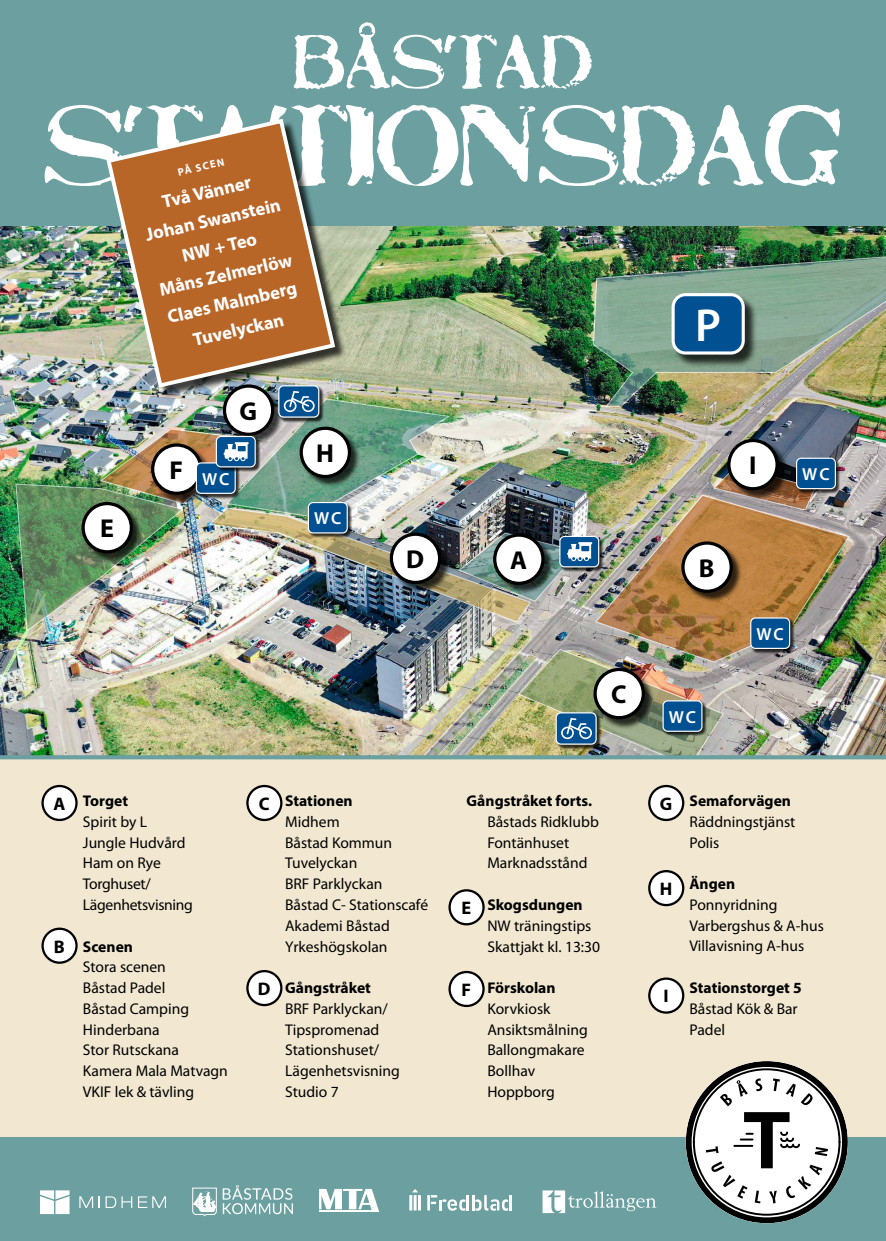
<style>
.page{position:relative;width:886px;height:1241px;background:#fff}
.page>*{position:absolute;margin:0;border:0;box-sizing:border-box;transform-origin:0 0}
.t1{font:81px "Stamp Act";color:#fff}
.t2{font:54px "Stamp Act";color:#fff}
.t3{font:600 46.44px "Myriad Pro";color:#fff}
.t4{font:700 25.94px "Myriad Pro";color:#000}
.t5{font:700 18.5px/28.2px "Myriad Pro";color:#fff;text-align:center}
.t6{font:700 18.25px "Myriad Pro";color:#000}
.t7{font:600 17.44px "Myriad Pro";letter-spacing:.115em;color:#fff}
.t8{font:15.56px/20.8px "Myriad Pro";color:#000}
.t9{font:700 15.56px "Myriad Pro";color:#000}
.t10{font:15.56px/20.8px "Myriad Pro";letter-spacing:-.02em;color:#000}
.t11{font:700 10.69px "Myriad Pro";color:#fff}
</style>
<div class="page">
<img style="left:0;top:225px;width:886px;height:530px">
<div style="left:0;top:0;width:886px;height:225px;background:#6b9fa0"></div>
<img style="left:592px;top:254px;width:294px;height:153px">
<div style="left:0;top:755px;width:886px;height:382px;background:#f2e8d1"></div>
<div style="left:43px;top:786px;width:33px;height:33px;background:#fff;border-radius:50%"></div>
<div style="left:41px;top:784px;width:37px;height:37px;border:2px solid #000;border-radius:50%"></div>
<div style="left:247px;top:786px;width:34px;height:33px;background:#fff;border-radius:50%"></div>
<div style="left:246px;top:784px;width:36px;height:37px;border:2px solid #000;border-radius:50%"></div>
<div style="left:247px;top:970px;width:34px;height:34px;background:#fff;border-radius:50%"></div>
<div style="left:246px;top:969px;width:36px;height:37px;border:2px solid #000;border-radius:50%"></div>
<div style="left:450px;top:890px;width:33px;height:34px;background:#fff;border-radius:50%"></div>
<div style="left:448px;top:889px;width:37px;height:36px;border:2px solid #000;border-radius:50%"></div>
<div style="left:450px;top:971px;width:33px;height:34px;background:#fff;border-radius:50%"></div>
<div style="left:448px;top:970px;width:37px;height:36px;border:2px solid #000;border-radius:50%"></div>
<div style="left:649px;top:786px;width:34px;height:33px;background:#fff;border-radius:50%"></div>
<div style="left:648px;top:784px;width:36px;height:37px;border:2px solid #000;border-radius:50%"></div>
<div style="left:649px;top:871px;width:34px;height:33px;background:#fff;border-radius:50%"></div>
<div style="left:648px;top:869px;width:36px;height:37px;border:2px solid #000;border-radius:50%"></div>
<div style="left:649px;top:978px;width:34px;height:34px;background:#fff;border-radius:50%"></div>
<div style="left:648px;top:977px;width:36px;height:36px;border:2px solid #000;border-radius:50%"></div>
<div style="left:43px;top:928px;width:33px;height:34px;background:#fff;border-radius:50%"></div>
<div style="left:41px;top:927px;width:37px;height:36px;border:2px solid #000;border-radius:50%"></div>
<div style="left:673px;top:295px;width:85px;height:72px;background:#000;opacity:.75"></div>
<div style="left:673px;top:294px;width:70px;height:59px;background:#005092;border-radius:12px"></div>
<div style="left:671px;top:293px;width:74px;height:61px;border:3px solid #fff;border-radius:12px"></div>
<div style="left:108px;top:121px;width:239px;height:278px;background:#000;opacity:.75"></div>
<img style="left:104px;top:118px;width:233px;height:272px">
<svg style="left:123px;top:140px;width:196px;height:228px;background:#b1703b"></svg>
<div style="left:0;top:1137px;width:886px;height:103px;background:#6b9fa0"></div>
<svg style="left:686px;top:1060px;width:162px;height:162px"></svg>
<hr style="left:733px;top:1144px;width:20px;height:2px;background:#000">
<svg style="left:319px;top:1188px;width:60px;height:23px"></svg>
<svg style="left:412px;top:1189px;width:6px;height:3px"></svg>
<hr style="left:418px;top:1194px;width:3px;height:16px;background:#fff">
<hr style="left:414px;top:1194px;width:3px;height:16px;background:#fff">
<hr style="left:409px;top:1194px;width:3px;height:16px;background:#fff">
<hr style="left:427px;top:1194px;width:3px;height:16px;background:#fff">
<svg style="left:431px;top:1195px;width:34px;height:15px"></svg>
<hr style="left:466px;top:1194px;width:3px;height:16px;background:#fff">
<svg style="left:472px;top:1195px;width:39px;height:15px"></svg>
<svg style="left:542px;top:1190px;width:114px;height:22px"></svg>
<svg style="left:40px;top:1190px;width:30px;height:23px"></svg>
<svg style="left:79px;top:1196px;width:14px;height:11px"></svg>
<svg style="left:106px;top:1196px;width:26px;height:11px"></svg>
<svg style="left:138px;top:1196px;width:28px;height:11px"></svg>
<svg style="left:223px;top:1185px;width:70px;height:28px"></svg>
<svg style="left:193px;top:1187px;width:24px;height:28px"></svg>
<div style="left:279px;top:386px;width:45px;height:36px;background:#000;opacity:.75"></div>
<div style="left:279px;top:386px;width:40px;height:31px;background:#005092;border-radius:5px"></div>
<div style="left:278px;top:385px;width:41px;height:32px;border:1px solid #fff;border-radius:5px"></div>
<img style="left:15px;top:391px;width:835px;height:376px">
<h2 class="t2" style="left:294px;top:38px;width:300px">BÅSTAD</h2>
<h1 class="t1" style="left:45px;top:111px;width:799px">STATIONSDAG</h1>
<p class="t11" style="left:176px;top:166px;width:49px;rotate:-13deg">PÅ SCEN</p>
<p class="t5" style="left:136px;top:193px;width:140px;rotate:-13deg">Två Vänner<br>Johan Swanstein<br>NW + Teo<br>Måns Zelmerlöw<br>Claes Malmberg<br>Tuvelyckan</p>
<h3 class="t3" style="left:695px;top:296px;width:27px">P</h3>
<h3 class="t4" style="left:100px;top:511px;width:15px">E</h3>
<h3 class="t4" style="left:239px;top:394px;width:19px">G</h3>
<h3 class="t4" style="left:316px;top:436px;width:19px">H</h3>
<h3 class="t4" style="left:170px;top:453px;width:15px">F</h3>
<h3 class="t4" style="left:749px;top:448px;width:9px">I</h3>
<p class="t7" style="left:202px;top:467px;width:29px">WC</p>
<p class="t7" style="left:314px;top:507px;width:29px">WC</p>
<h3 class="t4" style="left:406px;top:542px;width:20px">D</h3>
<h3 class="t4" style="left:510px;top:543px;width:18px">A</h3>
<h3 class="t4" style="left:699px;top:551px;width:17px">B</h3>
<p class="t7" style="left:802px;top:463px;width:29px">WC</p>
<h3 class="t4" style="left:611px;top:677px;width:17px">C</h3>
<p class="t7" style="left:669px;top:705px;width:29px">WC</p>
<p class="t7" style="left:756px;top:622px;width:29px">WC</p>
<p class="t9" style="left:264px;top:790px;width:90px">C Stationen</p>
<p class="t8" style="left:285px;top:810px;width:144px">Midhem<br>Båstad Kommun<br>Tuvelyckan<br>BRF Parklyckan<br>Båstad C- Stationscafé<br>Akademi Båstad<br>Yrkeshögskolan</p>
<p class="t9" style="left:264px;top:977px;width:108px">D Gångstråket</p>
<p class="t8" style="left:285px;top:997px;width:116px">BRF Parklyckan/<br>Tipspromenad<br>Stationshuset/<br>Lägenhetsvisning<br>Studio 7</p>
<p class="t9" style="left:62px;top:790px;width:67px">A Torget</p>
<p class="t10" style="left:83px;top:811px;width:112px">Spirit by L<br>Jungle Hudvård<br>Ham on Rye<br>Torghuset/<br>Lägenhetsvisning</p>
<p class="t9" style="left:62px;top:936px;width:72px">B Scenen</p>
<p class="t8" style="left:83px;top:956px;width:146px">Stora scenen<br>Båstad Padel<br>Båstad Camping<br>Hinderbana<br>Stor Rutsckana<br>Kamera Mala Matvagn<br>VKIF lek &amp; tävling</p>
<p class="t6" style="left:53px;top:791px;width:13px">A</p>
<p class="t6" style="left:259px;top:791px;width:12px">C</p>
<p class="t6" style="left:54px;top:934px;width:13px">B</p>
<p class="t6" style="left:258px;top:976px;width:14px">D</p>
<p class="t9" style="left:466px;top:790px;width:127px">Gångstråket forts.</p>
<p class="t8" style="left:487px;top:810px;width:113px">Båstads Ridklubb<br>Fontänhuset<br>Marknadsstånd</p>
<p class="t9" style="left:466px;top:894px;width:118px">E Skogsdungen</p>
<p class="t8" style="left:487px;top:914px;width:114px">NW träningstips<br>Skattjakt kl. 13:30</p>
<p class="t9" style="left:466px;top:977px;width:91px">F Förskolan</p>
<p class="t8" style="left:487px;top:997px;width:102px">Korvkiosk<br>Ansiktsmålning<br>Ballongmakare<br>Bollhav<br>Hoppborg</p>
<p class="t6" style="left:461px;top:895px;width:11px">E</p>
<p class="t6" style="left:461px;top:977px;width:11px">F</p>
<p class="t9" style="left:669px;top:790px;width:124px">G Semaforvägen</p>
<p class="t8" style="left:689px;top:810px;width:107px">Räddningstjänst<br>Polis</p>
<p class="t9" style="left:669px;top:873px;width:68px">H Ängen</p>
<p class="t8" style="left:689px;top:893px;width:136px">Ponnyridning<br>Varbergshus &amp; A-hus<br>Villavisning A-hus</p>
<p class="t9" style="left:669px;top:977px;width:134px">I Stationstorget 5</p>
<p class="t8" style="left:689px;top:997px;width:110px">Båstad Kök &amp; Bar<br>Padel</p>
<p class="t6" style="left:660px;top:791px;width:14px">G</p>
<p class="t6" style="left:660px;top:876px;width:14px">H</p>
<p class="t6" style="left:663px;top:984px;width:7px">I</p>
</div>
